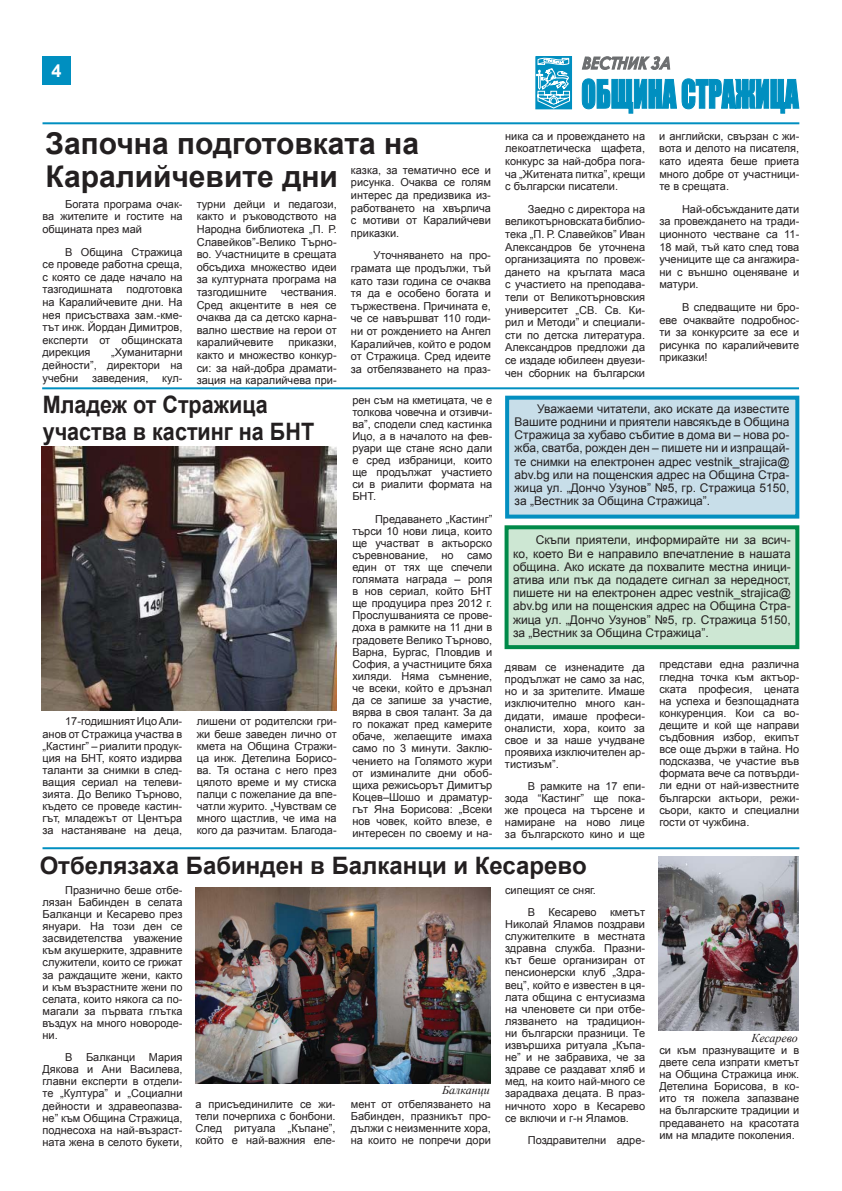
<style>
.page{position:relative;width:842px;height:1191px;background:#fff}
.page>*{position:absolute;margin:0;border:0;box-sizing:border-box;transform-origin:0 0}
.t1{font:700 30px/33px "Arial";color:#231f20}
.t2{font:700 24px/26.4px "Arial";color:#231f20;scale:.9 1}
.t3{font:700 24px "Arial";color:#231f20}
.t4{font:700 18px "Arial";color:#fff}
.t5{font:12px/13.2px "Arial";color:#231f20;text-align:justify}
.t6{font:italic 12px "Times New Roman";color:#231f20}
.t7{font:11px/12.1px "Arial";color:#231f20;text-align:justify}
</style>
<div class="page">
<div style="left:536px;top:57px;width:36px;height:52px;border:1px solid #008fc0"></div>
<svg style="left:536px;top:56px;width:34px;height:53px;background:#57b5d5"></svg>
<svg style="left:582px;top:56px;width:88px;height:14px"></svg>
<svg style="left:582px;top:78px;width:217px;height:36px"></svg>
<hr style="left:43px;top:122px;width:756px;height:2px;background:#008fc0">
<div style="left:507px;top:527px;width:290px;height:120px;background:#cde7d3"></div>
<div style="left:505px;top:525px;width:294px;height:124px;border:4px solid #008a49"></div>
<div style="left:507px;top:398px;width:290px;height:119px;background:#c8dee9"></div>
<div style="left:505px;top:396px;width:294px;height:123px;border:4px solid #038fc0"></div>
<div style="left:43px;top:57px;width:28px;height:28px;background:#008fc0"></div>
<img style="left:42px;top:446px;width:295px;height:264px">
<img style="left:196px;top:887px;width:294px;height:197px">
<img style="left:658px;top:857px;width:141px;height:174px">
<hr style="left:42px;top:387px;width:757px;height:2px;background:#008fc0">
<hr style="left:43px;top:847px;width:756px;height:2px;background:#008fc0">
<h3 class="t4" style="left:51px;top:61px;width:12px">4</h3>
<h1 class="t1" style="left:45px;top:127px;width:375px">Започна подготовката на<br>Каралийчевите дни</h1>
<p class="t7" style="left:351px;top:164px;width:142px;line-height:12.6px">казка, за тематично есе и рисунка. Очаква се голям интерес да предизвика из&shy;работването на хвърлича с мотиви от Каралийчеви приказки.</p>
<p class="t7" style="left:351px;top:249px;width:142px;line-height:12.6px;text-indent:23px">Уточняването на про&shy;грамата ще продължи, тъй като тази година се очаква тя да е особено богата и тържествена. Причината е, че се навършват 110 годи&shy;ни от рождението на Ангел Каралийчев, който е родом от Стражица. Сред идеите за отбелязването на праз-</p>
<p class="t7" style="left:43px;top:198px;width:142px;line-height:12.6px;text-indent:23px">Богата програма очак&shy;ва жителите и гостите на общината през май</p>
<p class="t7" style="left:43px;top:246px;width:142px;line-height:12.6px;text-indent:23px">В Община Стражица се проведе работна среща, с която се даде начало на тазгодишната</p>
<p class="t7" style="left:197px;top:198px;width:142px;line-height:12.6px">турни дейци и педагози, както и ръководството на Народна библиотека „П. Р.<br>Славейков”-Велико Търно&shy;во. Участниците в срещата обсъдиха множество идеи за културната програма на тазгодишните</p>
<p class="t7" style="left:43px;top:283px;width:142px;line-height:12.6px;text-indent:84px">подготовка на Каралийчевите дни. На нея присъстваха зам.-кме&shy;тът инж. Йордан Димитров, експерти от общинската дирекция</p>
<p class="t7" style="left:197px;top:286px;width:142px;line-height:12.6px;text-indent:85px">чествания.<br>Сред акцентите в нея се очаква да са детско карна&shy;вално шествие на герои от каралийчевите</p>
<p class="t7" style="left:197px;top:336px;width:142px;line-height:12.6px;text-indent:92px">приказки, както и множество конкур&shy;си: за най-добра драмати&shy;зация на каралийчева при-</p>
<p class="t7" style="left:43px;top:346px;width:142px;line-height:12.6px;text-indent:69px">„Хуманитарни дейности”, директори на учебни</p>
<p class="t7" style="left:92px;top:372px;width:92px">заведения, кул-</p>
<h2 class="t2" style="left:43px;top:392px;width:303px">Младеж от Стражица участва в кастинг на БНТ</h2>
<p class="t7" style="left:43px;top:716px;width:141px;text-indent:23px">17-годишният ИцоАли&shy;анов от Стражица участва в „Кастинг” – риалити продук&shy;ция на БНТ, която издирва таланти за снимки в след&shy;ващия сериал на телеви&shy;зията. До Велико Търново, където се проведе кастин&shy;гът, младежът от Центъра за настаняване на деца,</p>
<p class="t7" style="left:197px;top:716px;width:142px">лишени от родителски гри&shy;жи беше заведен лично от кмета на Община Стражи&shy;ца инж. Детелина Борисо&shy;ва. Тя остана с него през цялото време и му стиска палци с пожелание да впе&shy;чатли журито. „Чувствам се много щастлив, че има на кого да разчитам. Благода-</p>
<p class="t7" style="left:352px;top:394px;width:142px">рен съм на кметицата, че е толкова човечна и отзивчи&shy;ва”, сподели след кастинка Ицо, а в началото на фев&shy;руари ще стане ясно дали е сред избраници, които ще продължат участието си в риалити формата на БНТ.</p>
<p class="t7" style="left:352px;top:513px;width:142px;text-indent:23px">Предаването „Кастинг” търси 10 нови лица, които ще участват в актьорско съревнование, но само един от тях ще спечели голямата награда – роля в нов сериал, който БНТ ще продуцира през 2012 г.<br>Прослушванията се прове&shy;доха в рамките на 11 дни в градовете Велико Търново, Варна, Бургас, Пловдив и София, а участниците бяха хиляди. Няма съмнение, че всеки, който е дръзнал да се запише за участие, вярва в своя талант. За да го покажат пред камерите обаче, желаещите имаха само по 3 минути. Заклю&shy;чението на Голямото жури от изминалите дни обоб&shy;щиха режисьорът Димитър Коцев–Шошо и драматур&shy;гът Яна Борисова: „Всеки нов човек, който влезе, е интересен по своему и на-</p>
<p class="t7" style="left:505px;top:130px;width:142px;line-height:12.6px">ника са и провеждането на лекоатлетическа щафета, конкурс за най-добра пога&shy;ча „Житената питка”, крещи с български писатели.</p>
<p class="t7" style="left:505px;top:203px;width:142px;line-height:12.6px;text-indent:23px">Заедно с директора на великотърновскатабиблио&shy;тека „П. Р. Славейков” Иван Александров бе уточнена организацията по провеж&shy;дането на кръглата маса с участието на преподава&shy;тели от Великотърновския университет „СВ. Св. Ки&shy;рил и Методи” и специали&shy;сти по детска литература.<br>Александров предложи да се издаде юбилеен двуези&shy;чен сборник на български</p>
<p class="t7" style="left:659px;top:130px;width:142px;line-height:12.6px">и английски, свързан с жи&shy;вота и делото на писателя, като идеята беше приета много добре от участници&shy;те в срещата.</p>
<p class="t7" style="left:659px;top:203px;width:142px;line-height:12.6px;text-indent:23px">Най-обсъжданите дати за провеждането на тради&shy;ционното честване са 11- 18 май, тъй като след това учениците ще са ангажира&shy;ни с външно оценяване и матури.</p>
<p class="t7" style="left:659px;top:301px;width:142px;line-height:12.6px;text-indent:23px">В следващите ни бро&shy;еве очаквайте подробнос&shy;ти за конкурсите за есе и рисунка по каралийчевите приказки!</p>
<p class="t5" style="left:515px;top:402px;width:276px;text-indent:23px">Уважаеми читатели, ако искате да известите Вашите роднини и приятели навсякъде в Община Стражица за хубаво събитие в дома ви – нова ро&shy;жба, сватба, рожден ден – пишете ни и изпращай&shy;те снимки на електронен адрес vestnik_strajica@ abv.bg или на пощенския адрес на Община Стра&shy;жица ул. „Дончо Узунов” №5, гр. Стражица 5150, за „Вестник за Община Стражица”.</p>
<p class="t5" style="left:513px;top:534px;width:279px;text-indent:23px">Скъпи приятели, информирайте ни за всич&shy;ко, което Ви е направило впечатление в нашата община. Ако искате да похвалите местна иници&shy;атива или пък да подадете сигнал за нередност, пишете ни на електронен адрес vestnik_strajica@ abv.bg или на пощенския адрес на Община Стра&shy;жица ул. „Дончо Узунов” №5, гр. Стражица 5150, за „Вестник за Община Стражица”.</p>
<p class="t7" style="left:505px;top:661px;width:142px">дявам се изненадите да продължат не само за нас, но и за зрителите. Имаше изключително много кан&shy;дидати, имаше професи&shy;оналисти, хора, които за свое и за наше учудване проявиха изключителен ар&shy;тистизъм”.</p>
<p class="t7" style="left:505px;top:780px;width:142px;text-indent:23px">В рамките на 17 епи&shy;зода “Кастинг” ще пока&shy;же процеса на търсене и намиране на ново лице за българското кино и ще</p>
<p class="t7" style="left:659px;top:659px;width:142px">представи една различна гледна точка към актъор&shy;ската професия, цената на успеха и безпощадната конкуренция. Кои са во&shy;дещите и кой ще направи съдбовния избор, екипът все още държи в тайна. Но подсказва, че участие във формата вече са потвърди&shy;ли едни от най-известните български актьори, режи&shy;сьори, както и специални гости от чужбина.</p>
<h2 class="t3" style="left:40px;top:852px;width:548px">Отбелязаха Бабинден в Балканци и Кесарево</h2>
<p class="t7" style="left:43px;top:884px;width:142px;text-indent:23px">Празнично беше отбе&shy;лязан Бабинден в селата Балканци и Кесарево през януари. На този ден се засвидетелства уважение към акушерките, здравните служители, които се грижат за раждащите жени, както и към възрастните жени по селата, които някога са по&shy;магали за първата глътка въздух на много новороде&shy;ни.</p>
<p class="t7" style="left:43px;top:1051px;width:142px;text-indent:23px">В Балканци Мария Дякова и Ани Василева, главни експерти в отдели&shy;те „Култура” и „Социални дейности и здравеопазва&shy;не” към Община Стражица, поднесоха на най-възраст&shy;ната жена в селото букети,</p>
<p class="t6" style="left:442px;top:1083px;width:49px">Балканци</p>
<p class="t7" style="left:196px;top:1098px;width:142px">а присъединилите се жи&shy;тели почерпиха с бонбони.<br>След ритуала „Къпане”, който е най-важния еле-</p>
<p class="t7" style="left:351px;top:1098px;width:142px">мент от отбелязването на Бабинден, празникът про&shy;дължи с неизменните хора, на които не попречи дори</p>
<p class="t7" style="left:528px;top:879px;width:119px;line-height:22.1px;text-indent:-23px">сипещият се сняг.<br>В Кесарево кметът</p>
<p class="t7" style="left:505px;top:918px;width:142px">Николай Яламов поздрави служителките в местната здравна служба. Празни&shy;кът беше организиран от пенсионерски клуб „Здра&shy;вец”, който е известен в ця&shy;лата община с ентусиазма на членовете си при отбе&shy;лязването на традицион&shy;ни български празници. Те извършиха ритуала „Къпа&shy;не” и не забравиха, че за здраве се раздават хляб и мед, на които най-много се зарадваха децата. В праз&shy;ничното хоро в Кесарево се включи и г-н Яламов.</p>
<p class="t7" style="left:528px;top:1134px;width:119px">Поздравителни адре-</p>
<p class="t6" style="left:752px;top:1031px;width:48px">Кесарево</p>
<p class="t7" style="left:659px;top:1044px;width:142px">си към празнуващите и в двете села изпрати кметът на Община Стражица инж.<br>Детелина Борисова, в ко&shy;ито тя пожела запазване на българските традиции и предаването на красотата им на младите поколения.</p>
</div>
